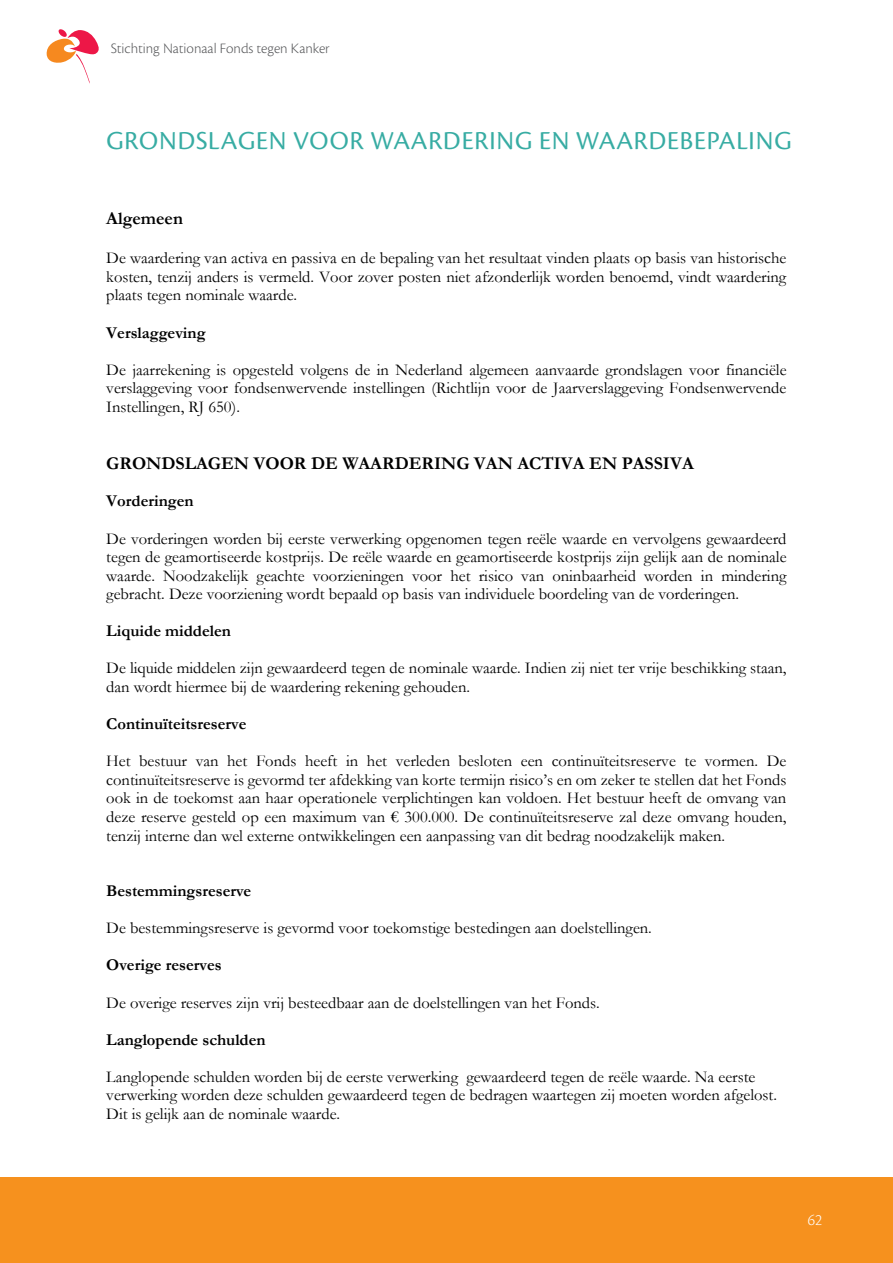
<style>
.page{position:relative;width:893px;height:1263px;background:#fff}
.page>*{position:absolute;margin:0;border:0;box-sizing:border-box;transform-origin:0 0}
.t1{font:27px "Cronos Pro Subh";letter-spacing:.03em;color:#37aca3}
.t2{font:700 18px "Garamond";color:#000001}
.t3{font:16.5px/18.6px "Garamond";color:#000001;text-align:justify}
.t4{font:700 16.5px "Garamond";color:#000001}
.t5{font:300 16.5px "Cronos Pro";color:#fff}
.t6{font:300 15px "Cronos Pro";letter-spacing:-.005em;color:#57585a}
</style>
<div class="page">
<div style="left:0;top:1177px;width:893px;height:86px;background:#f6911e"></div>
<svg style="left:46px;top:29px;width:53px;height:55px"></svg>
<p class="t6" style="left:111px;top:39px;width:220px">Stichting Nationaal Fonds tegen Kanker</p>
<h1 class="t1" style="left:106px;top:125px;width:687px">GRONDSLAGEN VOOR WAARDERING EN WAARDEBEPALING</h1>
<p class="t2" style="left:106px;top:206px;width:78px">Algemeen</p>
<p class="t3" style="left:106px;top:248px;width:681px">De waardering van activa en passiva en de bepaling van het resultaat vinden plaats op basis van historische kosten, tenzij anders is vermeld. Voor zover posten niet afzonderlijk worden benoemd, vindt waardering plaats tegen nominale waarde.</p>
<p class="t4" style="left:106px;top:321px;width:101px">Verslaggeving</p>
<p class="t3" style="left:106px;top:360px;width:682px">De jaarrekening is opgesteld volgens de in Nederland algemeen aanvaarde grondslagen voor financiële verslaggeving voor fondsenwervende instellingen (Richtlijn voor de Jaarverslaggeving Fondsenwervende Instellingen, RJ 650).</p>
<p class="t2" style="left:106px;top:451px;width:589px">GRONDSLAGEN VOOR DE WAARDERING VAN ACTIVA EN PASSIVA</p>
<p class="t4" style="left:106px;top:490px;width:89px">Vorderingen</p>
<p class="t3" style="left:106px;top:529px;width:682px">De vorderingen worden bij eerste verwerking opgenomen tegen reële waarde en vervolgens gewaardeerd tegen de geamortiseerde kostprijs. De reële waarde en geamortiseerde kostprijs zijn gelijk aan de nominale waarde. Noodzakelijk geachte voorzieningen voor het risico van oninbaarheid worden in mindering gebracht. Deze voorziening wordt bepaald op basis van individuele boordeling van de vorderingen.</p>
<p class="t4" style="left:106px;top:620px;width:126px">Liquide middelen</p>
<p class="t3" style="left:106px;top:659px;width:682px">De liquide middelen zijn gewaardeerd tegen de nominale waarde. Indien zij niet ter vrije beschikking staan, dan wordt hiermee bij de waardering rekening gehouden.</p>
<p class="t4" style="left:106px;top:712px;width:142px">Continuïteitsreserve</p>
<p class="t3" style="left:106px;top:751px;width:682px">Het bestuur van het Fonds heeft in het verleden besloten een continuïteitsreserve te vormen. De continuïteitsreserve is gevormd ter afdekking van korte termijn risico’s en om zeker te stellen dat het Fonds ook in de toekomst aan haar operationele verplichtingen kan voldoen. Het bestuur heeft de omvang van deze reserve gesteld op een maximum van € 300.000. De continuïteitsreserve zal deze omvang houden, tenzij interne dan wel externe ontwikkelingen een aanpassing van dit bedrag noodzakelijk maken.</p>
<p class="t4" style="left:106px;top:879px;width:147px">Bestemmingsreserve</p>
<p class="t3" style="left:106px;top:918px;width:547px">De bestemmingsreserve is gevormd voor toekomstige bestedingen aan doelstellingen.</p>
<p class="t4" style="left:106px;top:954px;width:117px">Overige reserves</p>
<p class="t3" style="left:106px;top:993px;width:495px">De overige reserves zijn vrij besteedbaar aan de doelstellingen van het Fonds.</p>
<p class="t4" style="left:106px;top:1028px;width:161px">Langlopende schulden</p>
<p class="t3" style="left:106px;top:1067px;width:672px;text-align:left">Langlopende schulden worden bij de eerste verwerking gewaardeerd tegen de reële waarde. Na eerste verwerking worden deze schulden gewaardeerd tegen de bedragen waartegen zij moeten worden afgelost.<br>Dit is gelijk aan de nominale waarde.</p>
<p class="t5" style="left:808px;top:1210px;width:16px">62</p>
</div>
